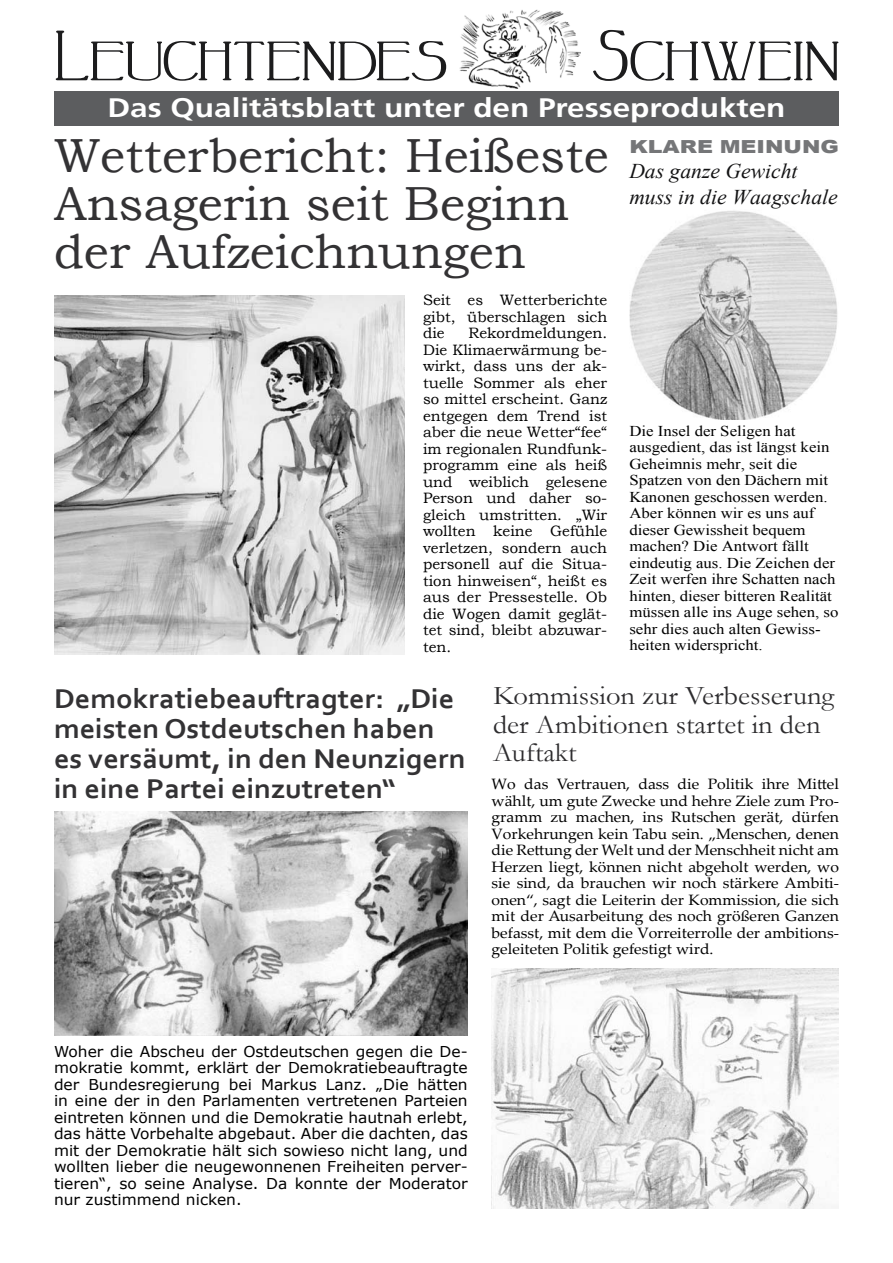
<style>
.page{position:relative;width:893px;height:1263px;background:#fff}
.page>*{position:absolute;margin:0;border:0;box-sizing:border-box;transform-origin:0 0}
.t1{font:68.85px "Peake";letter-spacing:-.005em;color:#1c1c1d;scale:1.11 1}
.t2{font:47.85px/48px "Bookman Old Style";color:#333234}
.t3{font:700 28.5px/30px "Corbel";color:#333234;scale:1.06 1}
.t4{font:27px/28.5px "Garamond";color:#2d2c2e;scale:1.06 1}
.t5{font:700 26.55px "Frutiger";color:#fff;scale:1.19 1}
.t6{font:italic 21px/25.2px "Times New Roman";color:#131314}
.t7{font:900 18px "Arial";color:#757678;scale:1.23 1}
.t8{font:15px/16.5px "Palatino Linotype";color:#000;text-align:justify;scale:1.05 1}
.t9{font:15px/16.5px "Bookman Old Style";color:#000;text-align:justify}
.t10{font:15px/16.5px "Verdana";color:#000;text-align:justify}
.t11{font:15px/16.5px "Times New Roman";color:#000;scale:1.12 1}
</style>
<div class="page">
<div style="left:54px;top:92px;width:785px;height:34px;background:#5c5d5f"></div>
<img style="left:460px;top:10px;width:121px;height:78px">
<img style="left:54px;top:295px;width:351px;height:360px">
<img style="left:629px;top:211px;width:209px;height:208px">
<img style="left:54px;top:811px;width:414px;height:225px">
<img style="left:492px;top:968px;width:347px;height:241px">
<h1 class="t1" style="left:54px;top:16px;width:356px">Leuchtendes</h1>
<h1 class="t1" style="left:592px;top:16px;width:225px">Schwein</h1>
<h3 class="t5" style="left:107px;top:91px;width:571px">Das Qualitätsblatt unter den Presseprodukten</h3>
<h2 class="t2" style="left:54px;top:132px;width:556px">Wetterbericht: Heißeste<br>Ansagerin seit Beginn der Aufzeichnungen</h2>
<p class="t9" style="left:423px;top:292px;width:186px">Seit es Wetterberichte gibt, überschlagen sich die</p>
<p class="t9" style="left:423px;top:325px;width:186px;text-indent:45px">Rekordmeldungen.<br>Die Klimaerwärmung be&shy;wirkt, dass uns der ak&shy;tuelle Sommer als eher so mittel erscheint. Ganz entgegen dem Trend ist aber die neue Wetter“fee“ im regionalen Rundfunk&shy;programm eine als heiß und weiblich gelesene Person und daher so&shy;gleich umstritten. „Wir wollten keine Gefühle verletzen, sondern auch personell auf die Situa&shy;tion hinweisen“, heißt es aus der Pressestelle. Ob die Wogen damit geglät&shy;tet sind, bleibt abzuwar&shy;ten.</p>
<p class="t7" style="left:629px;top:134px;width:172px">KLARE MEINUNG</p>
<h3 class="t6" style="left:629px;top:158px;width:210px">Das ganze Gewicht muss in die Waagschale</h3>
<p class="t11" style="left:629px;top:422px;width:188px">Die Insel der Seligen hat ausgedient, das ist längst kein<br>Geheimnis mehr, seit die<br>Spatzen von den Dächern mit<br>Kanonen geschossen werden.<br>Aber können wir es uns auf dieser Gewissheit bequem machen? Die Antwort fällt eindeutig aus. Die Zeichen der<br>Zeit werfen ihre Schatten nach hinten, dieser bitteren Realität müssen alle ins Auge sehen, so sehr dies auch alten Gewiss&shy;heiten widerspricht.</p>
<h3 class="t3" style="left:54px;top:683px;width:390px">Demokratiebeauftragter: „Die meisten Ostdeutschen haben es versäumt, in den Neunzigern in eine Partei einzutreten“</h3>
<h3 class="t4" style="left:493px;top:681px;width:324px">Kommission zur Verbesserung der Ambitionen startet in den<br>Auftakt</h3>
<p class="t8" style="left:492px;top:775px;width:332px">Wo das Vertrauen, dass die Politik ihre Mittel wählt, um gute Zwecke und hehre Ziele zum Pro&shy;gramm zu machen, ins Rutschen gerät, dürfen Vorkehrungen kein Tabu sein. „Menschen, denen die Rettung der Welt und der Menschheit nicht am Herzen liegt, können nicht abgeholt werden, wo sie sind, da brauchen wir noch stärkere Ambiti&shy;onen“, sagt die Leiterin der Kommission, die sich mit der Ausarbeitung des noch größeren Ganzen befasst, mit dem die Vorreiterrolle der ambitions&shy;geleiteten Politik gefestigt wird.</p>
<p class="t10" style="left:54px;top:1043px;width:415px">Woher die Abscheu der Ostdeutschen gegen die De&shy;mokratie kommt, erklärt der Demokratiebeauftragte der Bundesregierung bei Markus Lanz. „Die hätten in eine der in den Parlamenten vertretenen Parteien eintreten können und die Demokratie hautnah erlebt, das hätte Vorbehalte abgebaut. Aber die dachten, das mit der Demokratie hält sich sowieso nicht lang, und wollten lieber die neugewonnenen Freiheiten perver&shy;tieren“, so seine Analyse. Da konnte der Moderator nur zustimmend nicken.</p>
</div>
